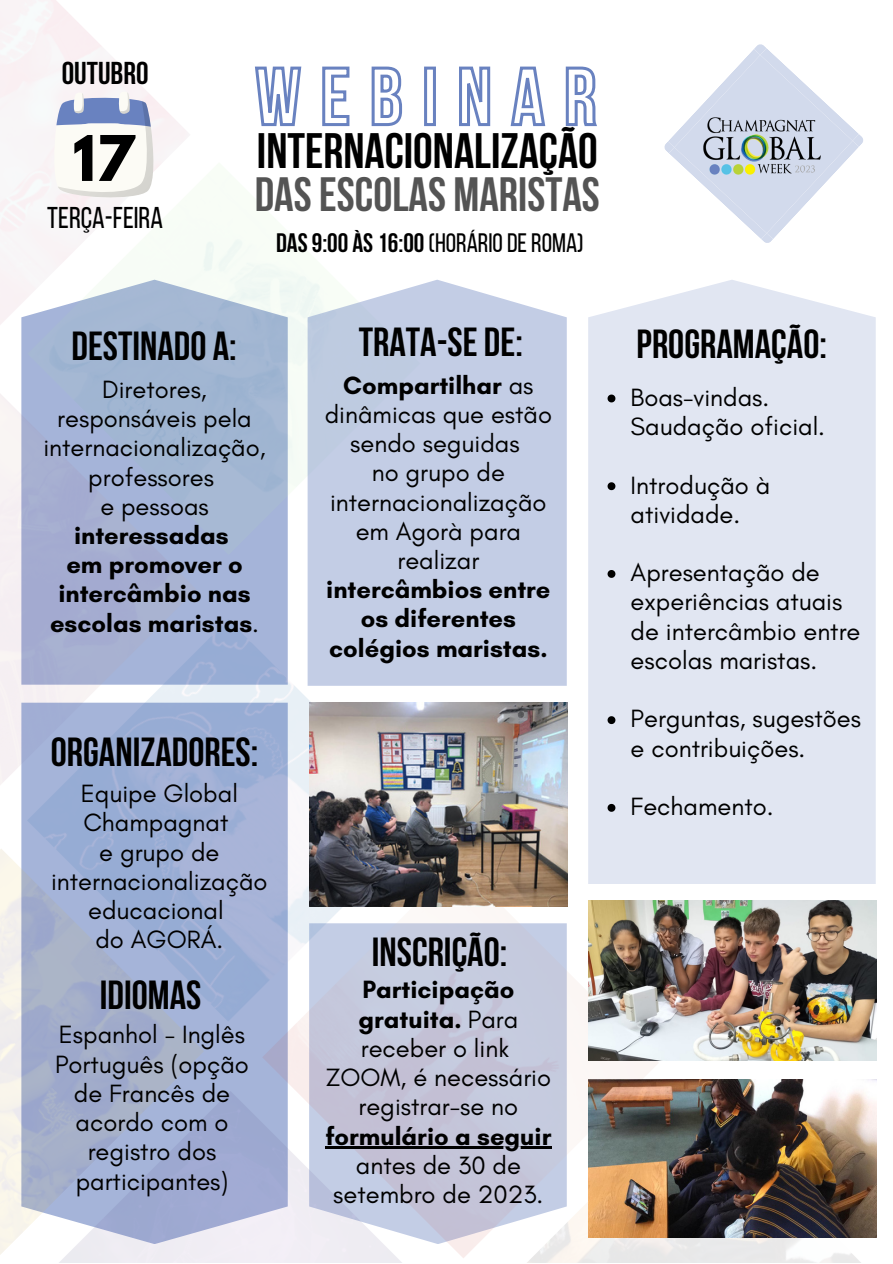
<style>
.page{position:relative;width:893px;height:1264px;background:#fff}
.page>*{position:absolute;margin:0;border:0;box-sizing:border-box;transform-origin:0 0}
.t1{font:700 55.65px "League Spartan";color:#000}
.t2{font:700 49.5px "Bebas Neue";color:#000}
.t3{font:700 48px "Bebas Neue";color:#545454}
.t4{font:700 40.5px "Bebas Neue";color:#000}
.t5{font:700 31.5px "Bebas Neue";color:#000}
.t6{font:30px "Bebas Neue";color:#000}
.t7{font:26.55px "Bebas Neue";color:#000}
.t8{font:25.5px/29.2px "Glacial Indifference";color:#000;text-align:center}
.t9{font:700 25.5px/29.2px "Glacial Indifference";color:#000;text-align:center}
.s1{font-weight:700}
.s2{font-weight:400}
</style>
<div class="page">
<div style="left:21px;top:327px;width:267px;height:292px;background:#a5b4d9"></div>
<img style="left:27px;top:239px;width:280px;height:316px">
<img style="left:0;top:0;width:191px;height:327px">
<img style="left:0;top:388px;width:196px;height:397px">
<div style="left:21px;top:702px;width:241px;height:388px;background:#a5b4d9"></div>
<img style="left:27px;top:619px;width:402px;height:402px">
<img style="left:60px;top:1090px;width:341px;height:172px">
<img style="left:0;top:848px;width:204px;height:408px">
<img style="left:262px;top:861px;width:397px;height:397px">
<img style="left:515px;top:1095px;width:362px;height:167px">
<div style="left:307px;top:280px;width:259px;height:405px;background:#c3cde5"></div>
<div style="left:588px;top:280px;width:287px;height:604px;background:#e1e6f2"></div>
<svg style="left:664px;top:44px;width:199px;height:199px"></svg>
<img style="left:698px;top:114px;width:130px;height:63px">
<img style="left:588px;top:900px;width:288px;height:160px">
<img style="left:588px;top:1078px;width:288px;height:159px">
<img style="left:309px;top:702px;width:258px;height:204px">
<svg style="left:607px;top:394px;width:8px;height:8px"></svg>
<svg style="left:607px;top:482px;width:8px;height:8px"></svg>
<svg style="left:607px;top:570px;width:8px;height:8px"></svg>
<svg style="left:607px;top:716px;width:8px;height:8px"></svg>
<svg style="left:607px;top:804px;width:8px;height:7px"></svg>
<hr style="left:325px;top:1146px;width:226px;height:2px;background:#000">
<svg style="left:255px;top:66px;width:342px;height:61px"></svg>
<svg style="left:53px;top:91px;width:102px;height:110px"></svg>
<div style="left:61px;top:123px;width:84px;height:62px;background:#fcfbf5;border-radius:31px"></div>
<p class="t5" style="left:62px;top:61px;width:88px">OUTUBRO</p>
<p class="t1" style="left:73px;top:131px;width:63px">17</p>
<p class="t6" style="left:47px;top:205px;width:117px">TERÇA-FEIRA</p>
<p class="t2" style="left:257px;top:131px;width:342px">INTERNACIONALIZAÇÃO</p>
<p class="t3" style="left:255px;top:175px;width:346px">DASESCOLAS MARISTAS</p>
<p class="t7" style="left:276px;top:232px;width:309px"><span class="s1">DAS9:00 ÀS16:00</span>(HORÁRIODEROMA)</p>
<p class="t4" style="left:72px;top:329px;width:167px">DESTINADO A:</p>
<p class="t4" style="left:358px;top:326px;width:166px">TRATA-SE DE:</p>
<p class="t4" style="left:636px;top:327px;width:192px">PROGRAMAÇÃO:</p>
<p class="t8" style="left:43px;top:374px;width:224px">Diretores, responsáveis pela internacionalização, professores</p>
<p class="t9" style="left:74px;top:491px;width:156px"><span class="s2">e pessoas </span>interessadas</p>
<p class="t9" style="left:50px;top:549px;width:210px">em promover o intercâmbio nas escolas maristas<span class="s2">.</span></p>
<p class="t4" style="left:51px;top:735px;width:209px">ORGANIZADORES:</p>
<p class="t8" style="left:81px;top:778px;width:159px;text-align:left">Equipe Global<br>Champagnat</p>
<p class="t8" style="left:51px;top:837px;width:218px">e grupo de internacionalização educacional</p>
<p class="t8" style="left:95px;top:924px;width:129px">do AGORÁ.</p>
<p class="t4" style="left:100px;top:978px;width:103px">IDIOMAS</p>
<p class="t8" style="left:55px;top:1019px;width:195px">Espanhol - Inglês<br>Português (opção de Francês de acordo com o registro dos participantes)</p>
<p class="t8" style="left:324px;top:370px;width:229px"><span class="s1">Compartilhar</span> as dinâmicas que estão sendo seguidas</p>
<p class="t8" style="left:326px;top:458px;width:226px">no grupo de internacionalização em Agorà para realizar <span class="s1">intercâmbios entre os diferentes colégios maristas.</span></p>
<p class="t4" style="left:372px;top:935px;width:137px">INSCRIÇÃO:</p>
<p class="t9" style="left:358px;top:974px;width:161px;text-align:left">Participação gratuita. <span class="s2">Para receber o link</span></p>
<p class="t8" style="left:325px;top:1062px;width:227px">ZOOM, é necessário registrar-se no <span class="s1">formulário a seguir </span>antes de 30 de setembro de 2023.</p>
<p class="t8" style="left:630px;top:382px;width:196px;text-align:left">Boas-vindas.<br>Saudação oficial.</p>
<p class="t8" style="left:630px;top:470px;width:141px;text-align:left">Introdução à atividade.</p>
<p class="t8" style="left:630px;top:557px;width:231px;text-align:left">Apresentação de experiências atuais de intercâmbio entre escolas maristas.</p>
<p class="t8" style="left:630px;top:704px;width:232px;text-align:left">Perguntas, sugestões e contribuições.</p>
<p class="t8" style="left:630px;top:791px;width:144px">Fechamento.</p>
</div>
